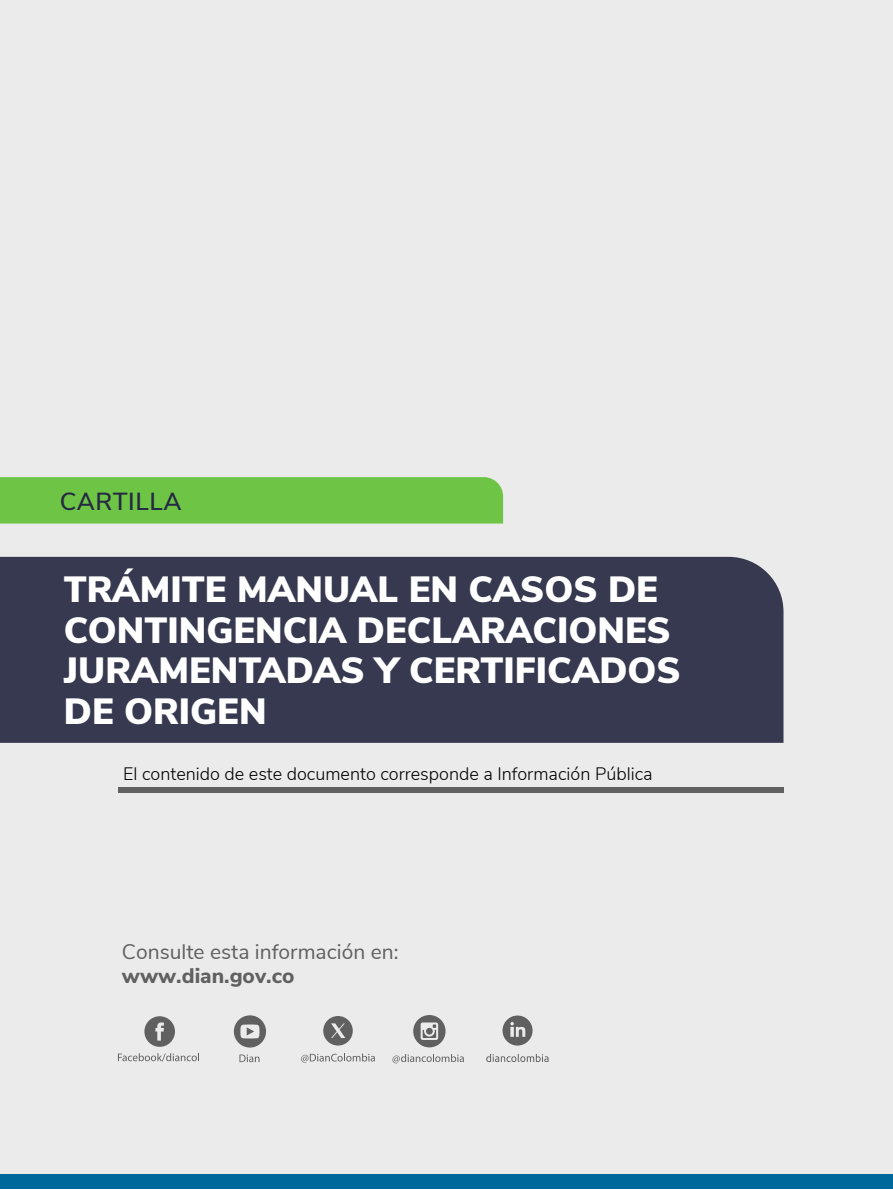
<style>
.page{position:relative;width:893px;height:1190px;background:#fff}
.page>*{position:absolute;margin:0;border:0;box-sizing:border-box;transform-origin:0 0}
.t1{font:900 36.45px/40.5px "Nunito Sans";color:#fff}
.t2{font:600 24.6px "Nunito Sans";letter-spacing:.025em;color:#252944}
.t3{font:21px "Nunito Sans";color:#606060}
.t4{font:800 21px "Nunito Sans";color:#606060}
.t5{font:300 18px "Nunito Sans";color:#000}
</style>
<div class="page">
<div style="left:0;top:1px;width:893px;height:1188px;background:#ebebeb"></div>
<div style="left:0;top:1174px;width:893px;height:15px;background:#00689a"></div>
<div style="left:0;top:557px;width:783px;height:186px;background:#36394f"></div>
<div style="left:0;top:477px;width:503px;height:46px;background:#6ec545"></div>
<div style="left:118px;top:787px;width:665px;height:6px;background:#606060"></div>
<svg style="left:144px;top:1016px;width:31px;height:31px"></svg>
<svg style="left:118px;top:1053px;width:81px;height:8px"></svg>
<svg style="left:301px;top:1053px;width:74px;height:9px"></svg>
<svg style="left:239px;top:1054px;width:20px;height:8px"></svg>
<svg style="left:234px;top:1015px;width:32px;height:32px"></svg>
<svg style="left:413px;top:1015px;width:33px;height:32px"></svg>
<svg style="left:392px;top:1054px;width:72px;height:9px"></svg>
<svg style="left:502px;top:1015px;width:31px;height:30px"></svg>
<svg style="left:486px;top:1054px;width:62px;height:8px"></svg>
<svg style="left:323px;top:1016px;width:30px;height:29px"></svg>
<p class="t2" style="left:60px;top:484px;width:123px">CARTILLA</p>
<p class="t1" style="left:64px;top:568px;width:618px">TRÁMITE MANUAL EN CASOS DE<br>CONTINGENCIA DECLARACIONES<br>JURAMENTADAS Y CERTIFICADOS<br>DE ORIGEN</p>
<p class="t5" style="left:123px;top:760px;width:531px">El contenido de este documento corresponde a Información Pública</p>
<p class="t3" style="left:122px;top:936px;width:278px">Consulte esta información en:</p>
<p class="t4" style="left:122px;top:960px;width:174px">www.dian.gov.co</p>
</div>
